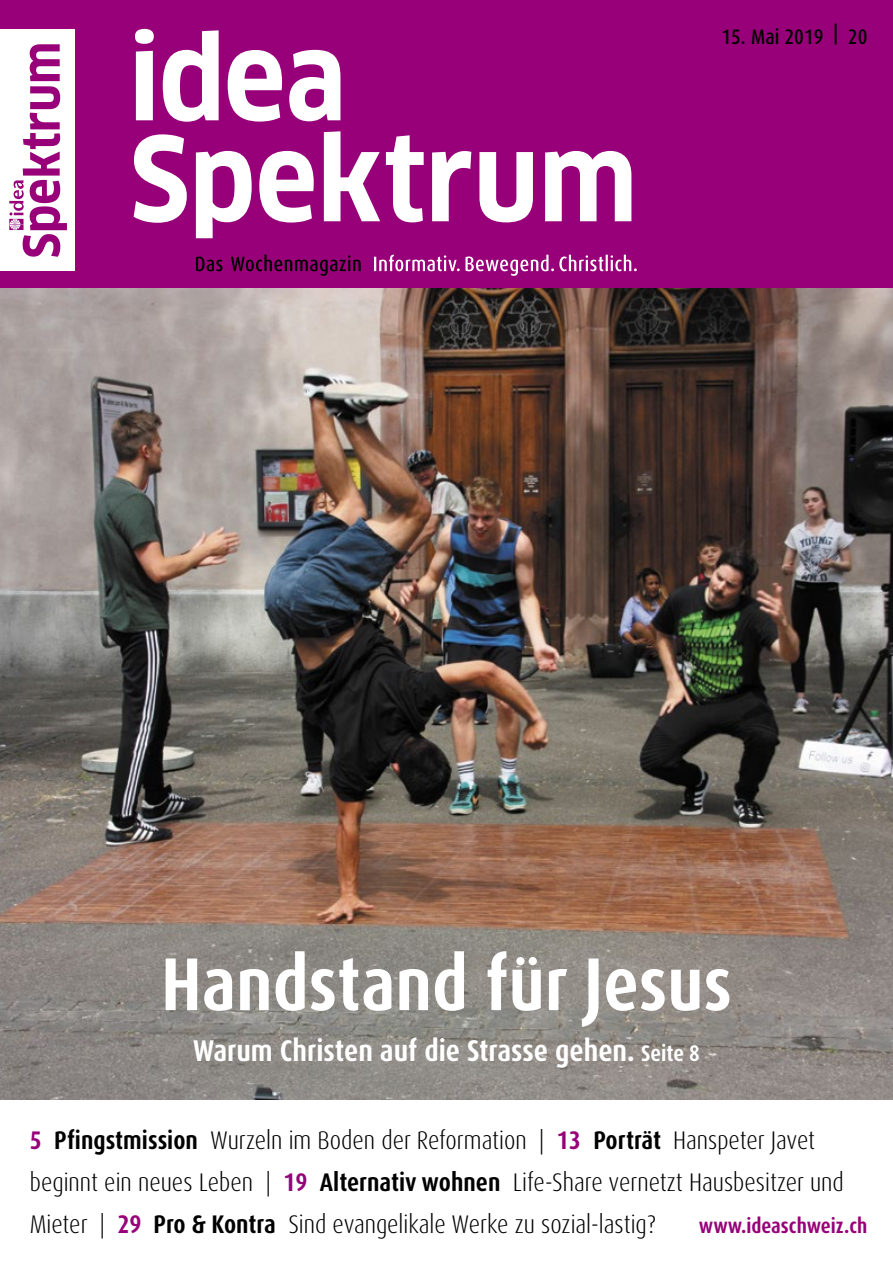
<style>
.page{position:relative;width:893px;height:1263px;background:#fff}
.page>*{position:absolute;margin:0;border:0;box-sizing:border-box;transform-origin:0 0}
.t1{font:700 condensed 75px "Dax OT";color:#fff}
.t2{font:700 condensed 30px "Dax OT";color:#fff}
.t3{font:300 condensed 25.5px/42px "Dax OT";color:#000}
.t4{font:700 condensed 21px "Dax OT";color:#970078}
.t5{font:500 condensed 21px "Dax OT";color:#000}
.s1{font-size:22.5px}
.s2{font-weight:700;color:#970078}
.s3{font-weight:700}
</style>
<div class="page">
<div style="left:0;top:0;width:893px;height:289px;background:#970078"></div>
<div style="left:0;top:30px;width:75px;height:241px;background:#fff"></div>
<img style="left:0;top:289px;width:893px;height:811px">
<svg style="left:134px;top:134px;width:53px;height:89px"></svg>
<svg style="left:196px;top:151px;width:56px;height:87px"></svg>
<svg style="left:259px;top:151px;width:55px;height:72px"></svg>
<svg style="left:324px;top:131px;width:56px;height:90px"></svg>
<svg style="left:386px;top:135px;width:38px;height:87px"></svg>
<svg style="left:432px;top:151px;width:39px;height:70px"></svg>
<svg style="left:479px;top:152px;width:54px;height:70px"></svg>
<svg style="left:545px;top:151px;width:86px;height:70px"></svg>
<svg style="left:374px;top:255px;width:263px;height:21px"></svg>
<svg style="left:196px;top:255px;width:165px;height:21px"></svg>
<svg style="left:9px;top:44px;width:58px;height:213px"></svg>
<svg style="left:135px;top:29px;width:19px;height:91px"></svg>
<svg style="left:163px;top:30px;width:56px;height:92px"></svg>
<svg style="left:228px;top:50px;width:54px;height:72px"></svg>
<svg style="left:289px;top:50px;width:51px;height:71px"></svg>
<p class="t5" style="left:721px;top:24px;width:148px">15. Mai 2019 | 20</p>
<h1 class="t1" style="left:161px;top:936px;width:572px">Handstand für Jesus</h1>
<p class="t2" style="left:193px;top:1031px;width:508px">Warum Christen auf die Strasse gehen. <span class="s1">Seite 8</span></p>
<p class="t3" style="left:30px;top:1119px;width:816px"><span class="s2">5</span> <span class="s3">Pfingstmission</span> Wurzeln im Boden der Reformation | <span class="s2">13</span> <span class="s3">Porträt</span> Hanspeter Javet beginnt ein neues Leben | <span class="s2">19</span> <span class="s3">Alternativ wohnen</span> Life-Share vernetzt Hausbesitzer und<br>Mieter | <span class="s2">29</span> <span class="s3">Pro &amp; Kontra</span> Sind evangelikale Werke zu sozial-lastig?</p>
<p class="t4" style="left:699px;top:1212px;width:170px">www.ideaschweiz.ch</p>
</div>
